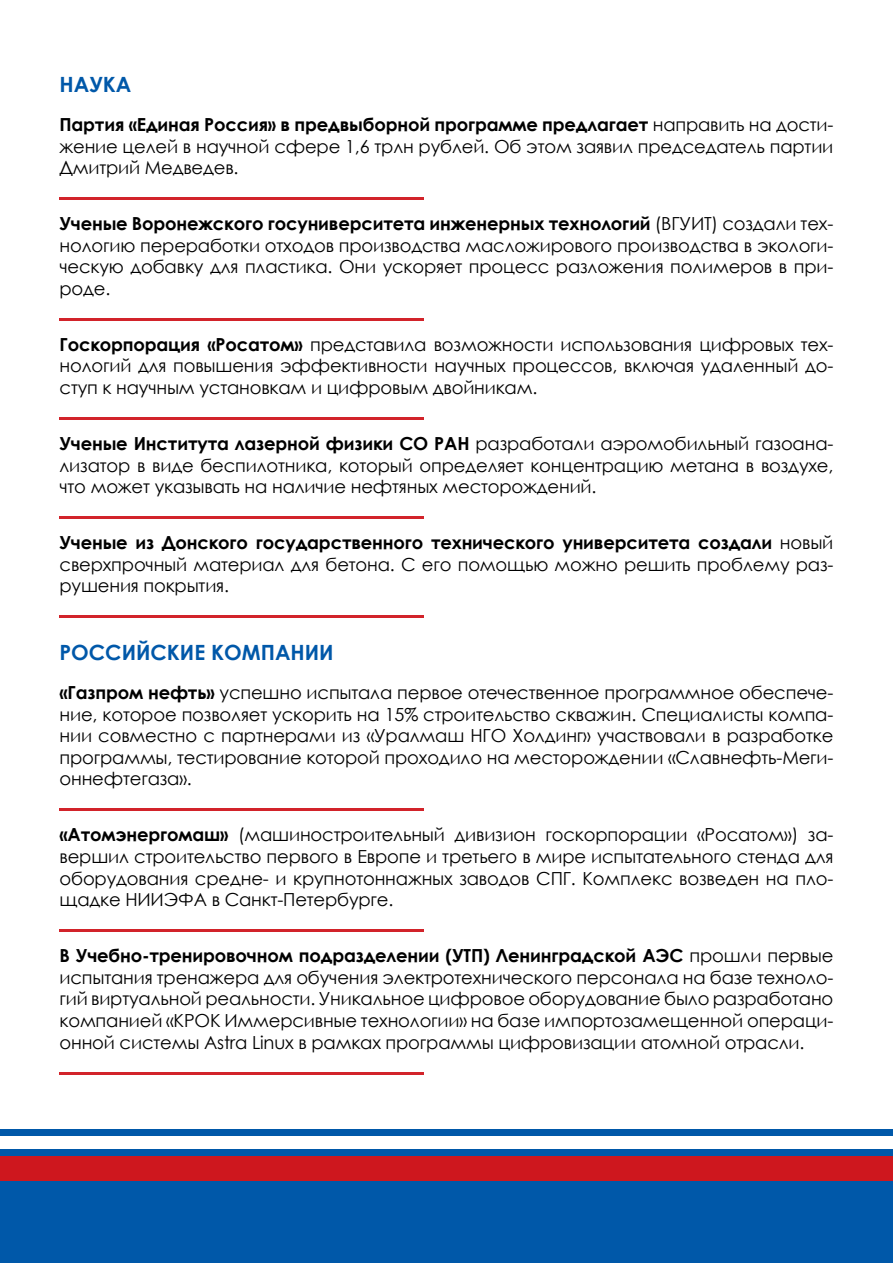
<style>
.page{position:relative;width:893px;height:1263px;background:#fff}
.page>*{position:absolute;margin:0;border:0;box-sizing:border-box;transform-origin:0 0}
.t1{font:700 21px "Century Gothic";color:#0058a9}
.t2{font:18px/21.6px "Century Gothic";letter-spacing:-.01em;color:#000;text-align:justify}
.t3{font:700 18px "Century Gothic";letter-spacing:-.01em;color:#000}
.s1{font-weight:700}
</style>
<div class="page">
<div style="left:0;top:1129px;width:893px;height:134px;background:#0058a9"></div>
<div style="left:0;top:1156px;width:893px;height:25px;background:#ce171e"></div>
<div style="left:0;top:1136px;width:893px;height:12px;background:#fff"></div>
<hr style="left:60px;top:197px;width:364px;height:3px;background:#d2232a">
<hr style="left:60px;top:318px;width:364px;height:3px;background:#d2232a">
<hr style="left:60px;top:417px;width:364px;height:3px;background:#d2232a">
<hr style="left:60px;top:516px;width:364px;height:3px;background:#d2232a">
<hr style="left:60px;top:615px;width:364px;height:3px;background:#d2232a">
<hr style="left:60px;top:809px;width:364px;height:2px;background:#d2232a">
<hr style="left:60px;top:929px;width:364px;height:3px;background:#d2232a">
<hr style="left:60px;top:1072px;width:364px;height:2px;background:#d2232a">
<p class="t1" style="left:60px;top:69px;width:73px">Наука</p>
<p class="t2" style="left:60px;top:113px;width:775px"><span class="s1">Партия «Единая Россия» в предвыборной программе предлагает</span> направить на дости&shy;жение целей в научной сфере 1,6 трлн рублей. Об этом заявил председатель партии Дмитрий Медведев.</p>
<p class="t2" style="left:60px;top:212px;width:775px"><span class="s1">Ученые Воронежского госуниверситета инженерных технологий</span> (ВГУИТ) создали тех&shy;нологию переработки отходов производства масложирового производства в экологи&shy;ческую добавку для пластика. Они ускоряет процесс разложения полимеров в при&shy;роде.</p>
<p class="t2" style="left:60px;top:333px;width:775px"><span class="s1">Госкорпорация «Росатом»</span> представила возможности использования цифровых тех&shy;нологий для повышения эффективности научных процессов, включая удаленный до&shy;ступ к научным установкам и цифровым двойникам.</p>
<p class="t3" style="left:60px;top:430px;width:387px">Ученые Института лазерной физики СО РАН</p>
<p class="t2" style="left:60px;top:432px;width:775px;text-indent:416px">разработали аэромобильный газоана&shy;лизатор в виде беспилотника, который определяет концентрацию метана в воздухе, что может указывать на наличие нефтяных месторождений.</p>
<p class="t2" style="left:60px;top:532px;width:775px"><span class="s1">Ученые из Донского государственного технического университета создали</span> новый сверхпрочный материал для бетона. С его помощью можно решить проблему раз&shy;рушения покрытия.</p>
<p class="t1" style="left:60px;top:637px;width:260px">Росси йски е компании</p>
<p class="t2" style="left:60px;top:681px;width:775px"><span class="s1">«Газпром нефть»</span> успешно испытала первое отечественное программное обеспече&shy;ние, которое позволяет ускорить на 15% строительство скважин. Специалисты компа&shy;нии совместно с партнерами из «Уралмаш НГО Холдинг» участвовали в разработке программы, тестирование которой проходило на месторождении «Славнефть-Меги&shy;оннефтегаза».</p>
<p class="t2" style="left:60px;top:824px;width:775px"><span class="s1">«Атомэнергомаш»</span> (машиностроительный дивизион госкорпорации «Росатом») за&shy;вершил строительство первого в Европе и третьего в мире испытательного стенда для оборудования средне- и крупнотоннажных заводов СПГ. Комплекс возведен на пло&shy;щадке НИИЭФА в Санкт-Петербурге.</p>
<p class="t2" style="left:60px;top:945px;width:775px"><span class="s1">В Учебно-тренировочном подразделении (УТП) Ленинградской АЭС</span> прошли первые испытания тренажера для обучения электротехнического персонала на базе техноло&shy;гий виртуальной реальности. Уникальное цифровое оборудование было разработано компанией «КРОК Иммерсивные технологии» на базе импортозамещенной операци&shy;онной системы Astra Linux в рамках программы цифровизации атомной отрасли.</p>
</div>
